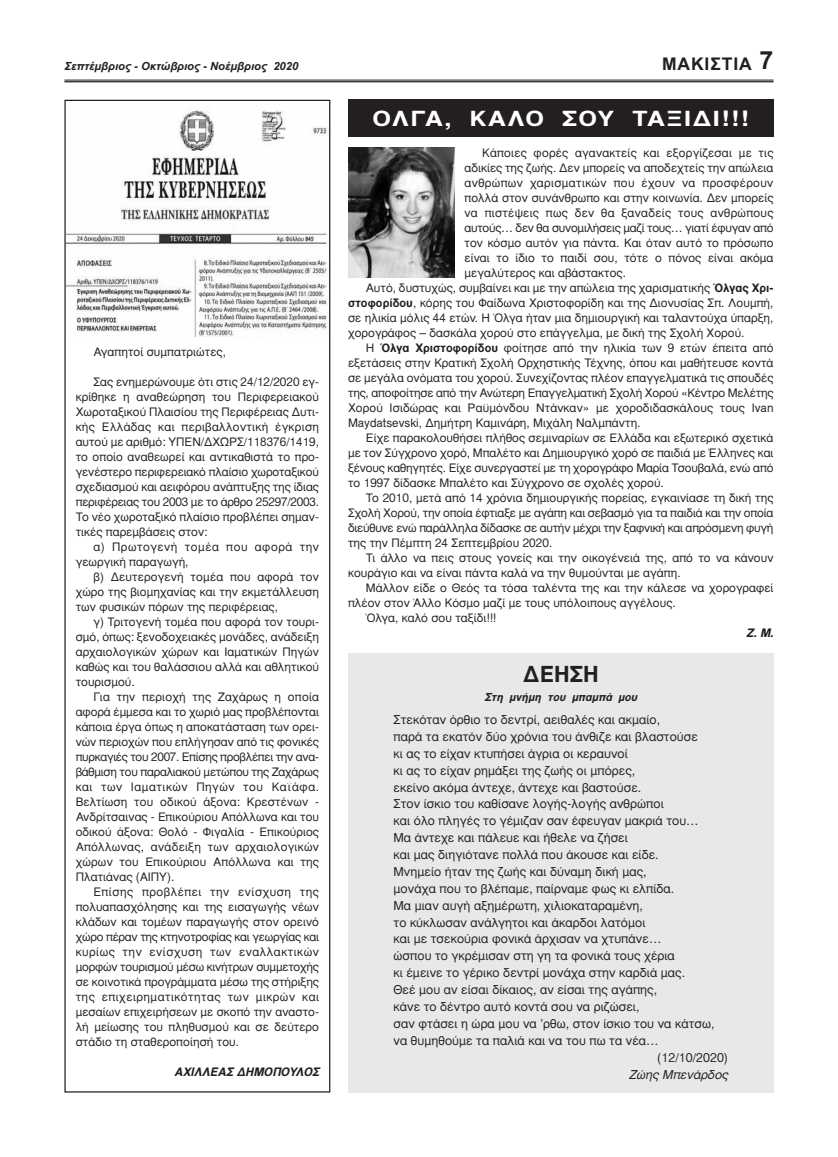
<style>
.page{position:relative;width:838px;height:1157px;background:#fff}
.page>*{position:absolute;margin:0;border:0;box-sizing:border-box;transform-origin:0 0}
.t1{font:700 22.5px "Gr Helvetica";color:#231f20}
.t2{font:700 21.25px "Gr Helvetica";letter-spacing:.05em;color:#fff;scale:1.2 1}
.t3{font:700 17.5px "Arial";letter-spacing:.05em;color:#231f20}
.t4{font:12.5px "Gr Helvetica";color:#231f20}
.t5{font:italic 12.5px "Gr Helvetica";color:#231f20}
.t6{font:11.88px/15px "Gr Helvetica";color:#231f20;text-align:justify}
.t7{font:11.88px "Gr Helvetica";letter-spacing:-.02em;color:#231f20}
.t8{font:11.88px "Gr Helvetica";letter-spacing:-.025em;color:#231f20}
.t9{font:11.88px/15px "Gr Helvetica";letter-spacing:.04em;color:#231f20}
.t10{font:11.88px "Gr Helvetica";letter-spacing:.025em;color:#231f20}
.t11{font:11.88px "Gr Helvetica";letter-spacing:.02em;color:#231f20}
.t12{font:italic 700 11.88px "Gr Helvetica";color:#231f20}
.t13{font:italic 700 11.25px "Arial";color:#231f20}
.t14{font:italic 700 11.25px "Gr Helvetica";color:#231f20}
.s1{font-size:25px}
.s2{font-weight:700}
</style>
<div class="page">
<hr style="left:64px;top:80px;width:709px;height:1px;background:#231f20">
<hr style="left:64px;top:81px;width:709px;height:1px;background:#231f20">
<div style="left:348px;top:652px;width:425px;height:440px;background:#e7e8e9"></div>
<img style="left:348px;top:147px;width:106px;height:130px">
<div style="left:348px;top:100px;width:425px;height:37px;background:#231f20"></div>
<img style="left:66px;top:110px;width:261px;height:227px">
<p class="t13" style="left:64px;top:60px;width:235px">Σεπτέμβριος - Οκτώβριος - Νοέμβριος 2020</p>
<h3 class="t3" style="left:662px;top:53px;width:113px">ΜΑΚΙΣΤΙΑ <span class="s1">7</span></h3>
<p class="t6" style="left:93px;top:345px;width:134px">Αγαπητοί συμπατριώτες,</p>
<p class="t6" style="left:76px;top:375px;width:245px;text-indent:18px">Σας ενημερώνουμε ότι στις 24/12/2020 εγ&shy;κρίθηκε η αναθεώρηση του Περιφερειακού Χωροταξικού Πλαισίου της Περιφέρειας Δυτι&shy;κής Ελλάδας και περιβαλλοντική έγκριση αυτού με αριθμό: ΥΠΕΝ/ΔΧΩΡΣ/118376/1419, το οποίο αναθεωρεί και αντικαθιστά το προ&shy;γενέστερο περιφερειακό πλαίσιο χωροταξικού σχεδιασμού και αειφόρου ανάπτυξης της ίδιας περιφέρειας του 2003 με το άρθρο 25297/2003.<br>Το νέο χωροταξικό πλαίσιο προβλέπει σημαν&shy;τικές παρεμβάσεις στον:</p>
<p class="t9" style="left:76px;top:540px;width:245px;text-indent:18px">α) Πρωτογενή τομέα που αφορά την γεωργική παραγωγή,</p>
<p class="t6" style="left:76px;top:570px;width:245px;text-indent:18px">β) Δευτερογενή τομέα που αφορά τον χώρο της βιομηχανίας και την εκμετάλλευση των φυσικών πόρων της περιφέρειας,</p>
<p class="t6" style="left:76px;top:615px;width:245px;text-indent:18px">γ) Τριτογενή τομέα που αφορά τον τουρι&shy;σμό, όπως: ξενοδοχειακές μονάδες, ανάδειξη αρχαιολογικών χώρων και Ιαματικών Πηγών καθώς και του θαλάσσιου αλλά και αθλητικού τουρισμού.</p>
<p class="t6" style="left:76px;top:690px;width:245px;text-indent:18px">Για την περιοχή της Ζαχάρως η οποία αφορά έμμεσα και το χωριό μας προβλέπονται κάποια έργα όπως η αποκατάσταση των ορει&shy;νών περιοχών που επλήγησαν από τις φονικές πυρκαγιές του 2007. Επίσης προβλέπει την ανα&shy;βάθμιση του παραλιακού μετώπου της Ζαχάρως και των Ιαματικών Πηγών του Καϊάφα.<br>Βελτίωση του οδικού άξονα: Κρεστένων - Ανδρίτσαινας - Επικούριου Απόλλωνα και του οδικού άξονα: Θολό - Φιγαλία - Επικούριος Απόλλωνας, ανάδειξη των αρχαιολογικών χώρων του Επικούριου Απόλλωνα και της Πλατιάνας (ΑΙΠΥ).</p>
<p class="t6" style="left:76px;top:885px;width:245px;text-indent:18px">Επίσης προβλέπει την ενίσχυση της πολυαπασχόλησης και της εισαγωγής νέων κλάδων και τομέων παραγωγής στον ορεινό χώρο πέραν της κτηνοτροφίας και γεωργίας και κυρίως την ενίσχυση των εναλλακτικών μορφών τουρισμού μέσω κινήτρων συμμετοχής σε κοινοτικά προγράμματα μέσω της στήριξης της επιχειρηματικότητας των μικρών και μεσαίων επιχειρήσεων με σκοπό την αναστο&shy;λή μείωσης του πληθυσμού και σε δεύτερο στάδιο τη σταθεροποίησή του.</p>
<p class="t12" style="left:174px;top:1065px;width:149px">ΑΧΙΛΛΕΑΣ ΔΗΜΟΠΟΥΛΟΣ</p>
<h2 class="t2" style="left:372px;top:107px;width:315px">ΟΛΓΑ, ΚΑΛΟ ΣΟΥ ΤΑΞΙΔΙ!!!</h2>
<p class="t6" style="left:482px;top:145px;width:293px">Κάποιες φορές αγανακτείς και εξοργίζεσαι με τις</p>
<p class="t6" style="left:464px;top:160px;width:310px">αδικίες της ζωής. Δεν μπορείς να αποδεχτείς την απώλεια</p>
<p class="t10" style="left:464px;top:176px;width:310px">ανθρώπων χαρισματικών που έχουν να προσφέρουν</p>
<p class="t6" style="left:464px;top:190px;width:310px">πολλά στον συνάνθρωπο και στην κοινωνία. Δεν μπορείς</p>
<p class="t11" style="left:464px;top:206px;width:310px">να πιστέψεις πως δεν θα ξαναδείς τους ανθρώπους</p>
<p class="t8" style="left:464px;top:221px;width:310px">αυτούς… δεν θα συνομιλήσεις μαζί τους… γιατί έφυγαν από</p>
<p class="t6" style="left:464px;top:235px;width:310px">τον κόσμο αυτόν για πάντα. Και όταν αυτό το πρόσωπο</p>
<p class="t6" style="left:464px;top:250px;width:310px">είναι το ίδιο το παιδί σου, τότε ο πόνος είναι ακόμα</p>
<p class="t6" style="left:464px;top:265px;width:163px">μεγαλύτερος και αβάστακτος.</p>
<p class="t6" style="left:366px;top:280px;width:409px">Αυτό, δυστυχώς, συμβαίνει και με την απώλεια της χαρισματικής <span class="s2">Όλγας Χρι-</span></p>
<p class="t6" style="left:348px;top:295px;width:427px"><span class="s2">στοφορίδου</span>, κόρης του Φαίδωνα Χριστοφορίδη και της Διονυσίας Σπ. Λουμπή,</p>
<p class="t6" style="left:348px;top:310px;width:427px">σε ηλικία μόλις 44 ετών. Η Όλγα ήταν μια δημιουργική και ταλαντούχα ύπαρξη,</p>
<p class="t6" style="left:348px;top:325px;width:398px">χορογράφος – δασκάλα χορού στο επάγγελμα, με δική της Σχολή Χορού.</p>
<p class="t6" style="left:366px;top:340px;width:409px">H <span class="s2">Όλγα Χριστοφορίδου</span> φοίτησε από την ηλικία των 9 ετών έπειτα από</p>
<p class="t6" style="left:348px;top:355px;width:427px">εξετάσεις στην Κρατική Σχολή Ορχηστικής Τέχνης, όπου και μαθήτευσε κοντά</p>
<p class="t6" style="left:348px;top:370px;width:427px">σε μεγάλα ονόματα του χορού. Συνεχίζοντας πλέον επαγγελματικά τις σπουδές</p>
<p class="t7" style="left:348px;top:386px;width:427px">της, αποφοίτησε από την Ανώτερη Επαγγελματική Σχολή Χορού «Κέντρο Μελέτης</p>
<p class="t6" style="left:348px;top:400px;width:427px">Χορού Ισιδώρας και Ραϋμόνδου Ντάνκαν» με χοροδιδασκάλους τους Ivan</p>
<p class="t6" style="left:348px;top:415px;width:294px">Maydatsevski, Δημήτρη Καμινάρη, Μιχάλη Ναλμπάντη.</p>
<p class="t6" style="left:366px;top:430px;width:409px">Είχε παρακολουθήσει πλήθος σεμιναρίων σε Ελλάδα και εξωτερικό σχετικά</p>
<p class="t6" style="left:348px;top:445px;width:427px">με τον Σύγχρονο χορό, Μπαλέτο και Δημιουργικό χορό σε παιδιά με Έλληνες και</p>
<p class="t6" style="left:348px;top:460px;width:427px">ξένους καθηγητές. Είχε συνεργαστεί με τη χορογράφο Μαρία Τσουβαλά, ενώ από</p>
<p class="t6" style="left:348px;top:475px;width:317px">το 1997 δίδασκε Μπαλέτο και Σύγχρονο σε σχολές χορού.</p>
<p class="t6" style="left:366px;top:490px;width:409px">Το 2010, μετά από 14 χρόνια δημιουργικής πορείας, εγκαινίασε τη δική της</p>
<p class="t7" style="left:348px;top:506px;width:427px">Σχολή Χορού, την οποία έφτιαξε με αγάπη και σεβασμό για τα παιδιά και την οποία</p>
<p class="t8" style="left:348px;top:521px;width:427px">διεύθυνε ενώ παράλληλα δίδασκε σε αυτήν μέχρι την ξαφνική και απρόσμενη φυγή</p>
<p class="t6" style="left:348px;top:535px;width:206px">της την Πέμπτη 24 Σεπτεμβρίου 2020.</p>
<p class="t6" style="left:366px;top:550px;width:409px">Τι άλλο να πεις στους γονείς και την οικογένειά της, από το να κάνουν</p>
<p class="t6" style="left:348px;top:565px;width:334px">κουράγιο και να είναι πάντα καλά να την θυμούνται με αγάπη.</p>
<p class="t6" style="left:366px;top:580px;width:409px">Μάλλον είδε ο Θεός τα τόσα ταλέντα της και την κάλεσε να χορογραφεί</p>
<p class="t6" style="left:348px;top:595px;width:329px">πλέον στον Άλλο Κόσμο μαζί με τους υπόλοιπους αγγέλους.</p>
<p class="t6" style="left:366px;top:610px;width:132px">Όλγα, καλό σου ταξίδι!!!</p>
<p class="t12" style="left:746px;top:626px;width:32px">Ζ. Μ.</p>
<h1 class="t1" style="left:523px;top:662px;width:77px">ΔΕΗΣΗ</h1>
<p class="t14" style="left:484px;top:690px;width:157px">Στη μνήμη του μπαμπά μου</p>
<p class="t4" style="left:393px;top:713px;width:268px">Στεκόταν όρθιο το δεντρί, αειθαλές και ακμαίο,</p>
<p class="t4" style="left:393px;top:730px;width:306px">παρά τα εκατόν δύο χρόνια του άνθιζε και βλαστούσε</p>
<p class="t4" style="left:393px;top:747px;width:236px">κι ας το είχαν κτυπήσει άγρια οι κεραυνοί</p>
<p class="t4" style="left:393px;top:763px;width:243px">κι ας το είχαν ρημάξει της ζωής οι μπόρες,</p>
<p class="t4" style="left:393px;top:780px;width:249px">εκείνο ακόμα άντεχε, άντεχε και βαστούσε.</p>
<p class="t4" style="left:393px;top:797px;width:272px">Στον ίσκιο του καθίσανε λογής-λογής ανθρώποι</p>
<p class="t4" style="left:393px;top:814px;width:307px">και όλο πληγές το γέμιζαν σαν έφευγαν μακριά του…</p>
<p class="t4" style="left:393px;top:831px;width:236px">Μα άντεχε και πάλευε και ήθελε να ζήσει</p>
<p class="t4" style="left:393px;top:848px;width:267px">και μας διηγιότανε πολλά που άκουσε και είδε.</p>
<p class="t4" style="left:393px;top:865px;width:255px">Μνημείο ήταν της ζωής και δύναμη δική μας,</p>
<p class="t4" style="left:393px;top:882px;width:282px">μονάχα που το βλέπαμε, παίρναμε φως κι ελπίδα.</p>
<p class="t4" style="left:393px;top:898px;width:251px">Μα μιαν αυγή αξημέρωτη, χιλιοκαταραμένη,</p>
<p class="t4" style="left:393px;top:915px;width:253px">το κύκλωσαν ανάλγητοι και άκαρδοι λατόμοι</p>
<p class="t4" style="left:393px;top:932px;width:269px">και με τσεκούρια φονικά άρχισαν να χτυπάνε…</p>
<p class="t4" style="left:393px;top:949px;width:283px">ώσπου το γκρέμισαν στη γη τα φονικά τους χέρια</p>
<p class="t4" style="left:393px;top:966px;width:293px">κι έμεινε το γέρικο δεντρί μονάχα στην καρδιά μας.</p>
<p class="t4" style="left:393px;top:983px;width:265px">Θεέ μου αν είσαι δίκαιος, αν είσαι της αγάπης,</p>
<p class="t4" style="left:393px;top:1000px;width:247px">κάνε το δέντρο αυτό κοντά σου να ριζώσει,</p>
<p class="t4" style="left:393px;top:1017px;width:322px">σαν φτάσει η ώρα μου να ’ρθω, στον ίσκιο του να κάτσω,</p>
<p class="t4" style="left:393px;top:1033px;width:267px">να θυμηθούμε τα παλιά και να του πω τα νέα…</p>
<p class="t4" style="left:657px;top:1050px;width:72px">(12/10/2020)</p>
<p class="t5" style="left:628px;top:1067px;width:104px">Ζώης Μπενάρδος</p>
</div>
